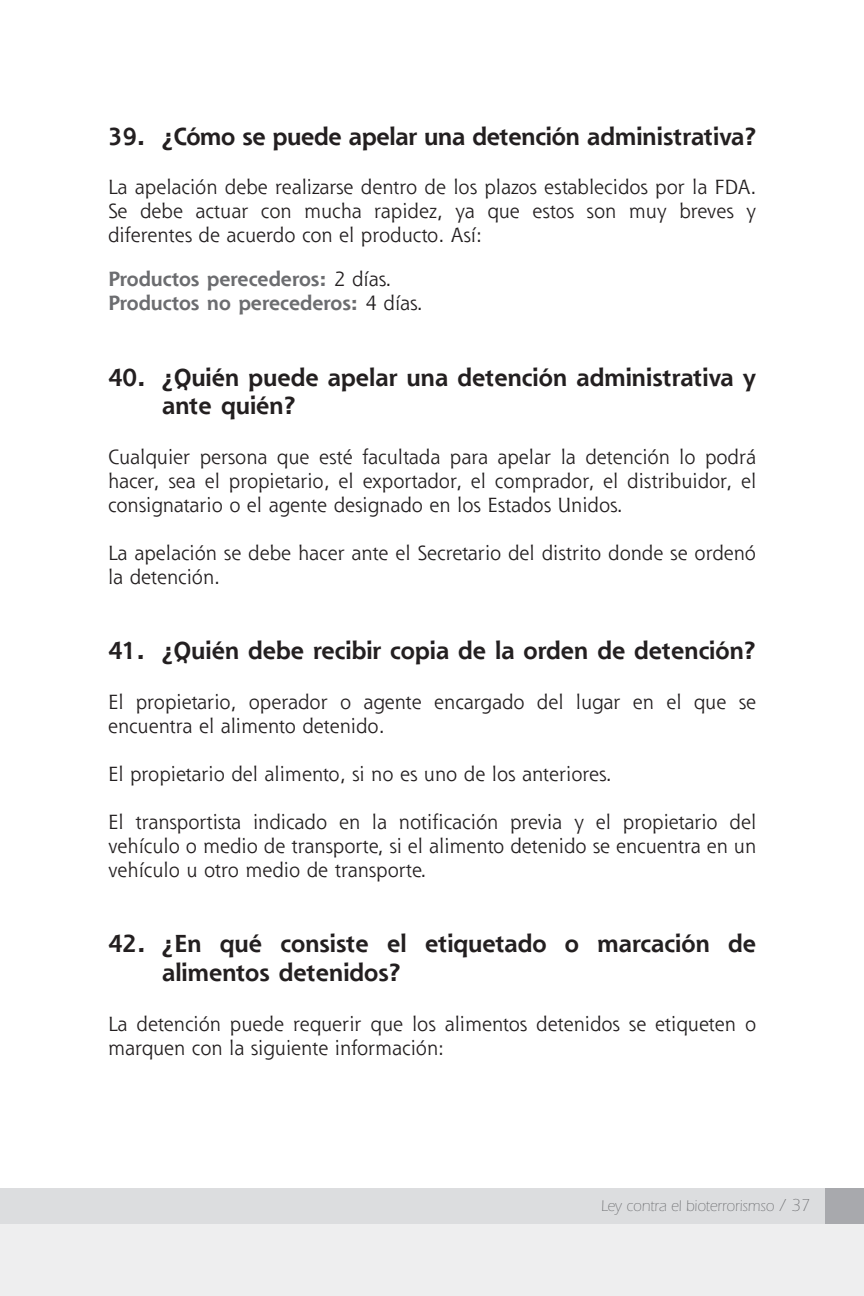
<style>
.page{position:relative;width:864px;height:1296px;background:#fff}
.page>*{position:absolute;margin:0;border:0;box-sizing:border-box;transform-origin:0 0}
.t1{font:700 24px/28.8px "Shannon";color:#231f20}
.t2{font:20px/24px "Shannon";color:#231f20;text-align:justify}
.t3{font:700 20px/24px "Shannon";color:#6c6d70}
.t4{font:300 16px "Itc Eras";color:#6c6d70;scale:.95 1}
.s1{font-weight:400;color:#231f20}
.s2{font-size:18px}
</style>
<div class="page">
<div style="left:0;top:1209px;width:864px;height:87px;background:#eeeeef"></div>
<div style="left:0;top:1188px;width:864px;height:36px;background:#dcdddf"></div>
<div style="left:825px;top:1188px;width:39px;height:36px;background:#a8a9ad"></div>
<p class="t1" style="left:108px;top:124px;width:650px">39. ¿Cómo se puede apelar una detención administrativa?</p>
<p class="t2" style="left:108px;top:177px;width:650px">La apelación debe realizarse dentro de los plazos establecidos por la FDA.<br>Se debe actuar con mucha rapidez, ya que estos son muy breves y diferentes de acuerdo con el producto. Así:</p>
<p class="t3" style="left:108px;top:270px;width:316px">Productos perecederos: <span class="s1">2 días.<br></span>Productos no perecederos: <span class="s1">4 días.</span></p>
<p class="t1" style="left:162px;top:365px;width:596px;text-indent:-54px">40. ¿Quién puede apelar una detención administrativa y ante quién?</p>
<p class="t2" style="left:108px;top:447px;width:650px">Cualquier persona que esté facultada para apelar la detención lo podrá hacer, sea el propietario, el exportador, el comprador, el distribuidor, el consignatario o el agente designado en los Estados Unidos.</p>
<p class="t2" style="left:108px;top:543px;width:650px">La apelación se debe hacer ante el Secretario del distrito donde se ordenó la detención.</p>
<p class="t1" style="left:108px;top:639px;width:649px">41. ¿Quién debe recibir copia de la orden de detención?</p>
<p class="t2" style="left:108px;top:692px;width:650px">El propietario, operador o agente encargado del lugar en el que se encuentra el alimento detenido.</p>
<p class="t2" style="left:108px;top:764px;width:505px">El propietario del alimento, si no es uno de los anteriores.</p>
<p class="t2" style="left:108px;top:812px;width:650px">El transportista indicado en la notificación previa y el propietario del vehículo o medio de transporte, si el alimento detenido se encuentra en un vehículo u otro medio de transporte.</p>
<p class="t1" style="left:162px;top:932px;width:596px;text-indent:-54px">42. ¿En qué consiste el etiquetado o marcación de alimentos detenidos?</p>
<p class="t2" style="left:108px;top:1014px;width:650px">La detención puede requerir que los alimentos detenidos se etiqueten o marquen con la siguiente información:</p>
<p class="t4" style="left:601px;top:1201px;width:221px">Ley contra el bioterrorismso <span class="s2">/ 37</span></p>
</div>
